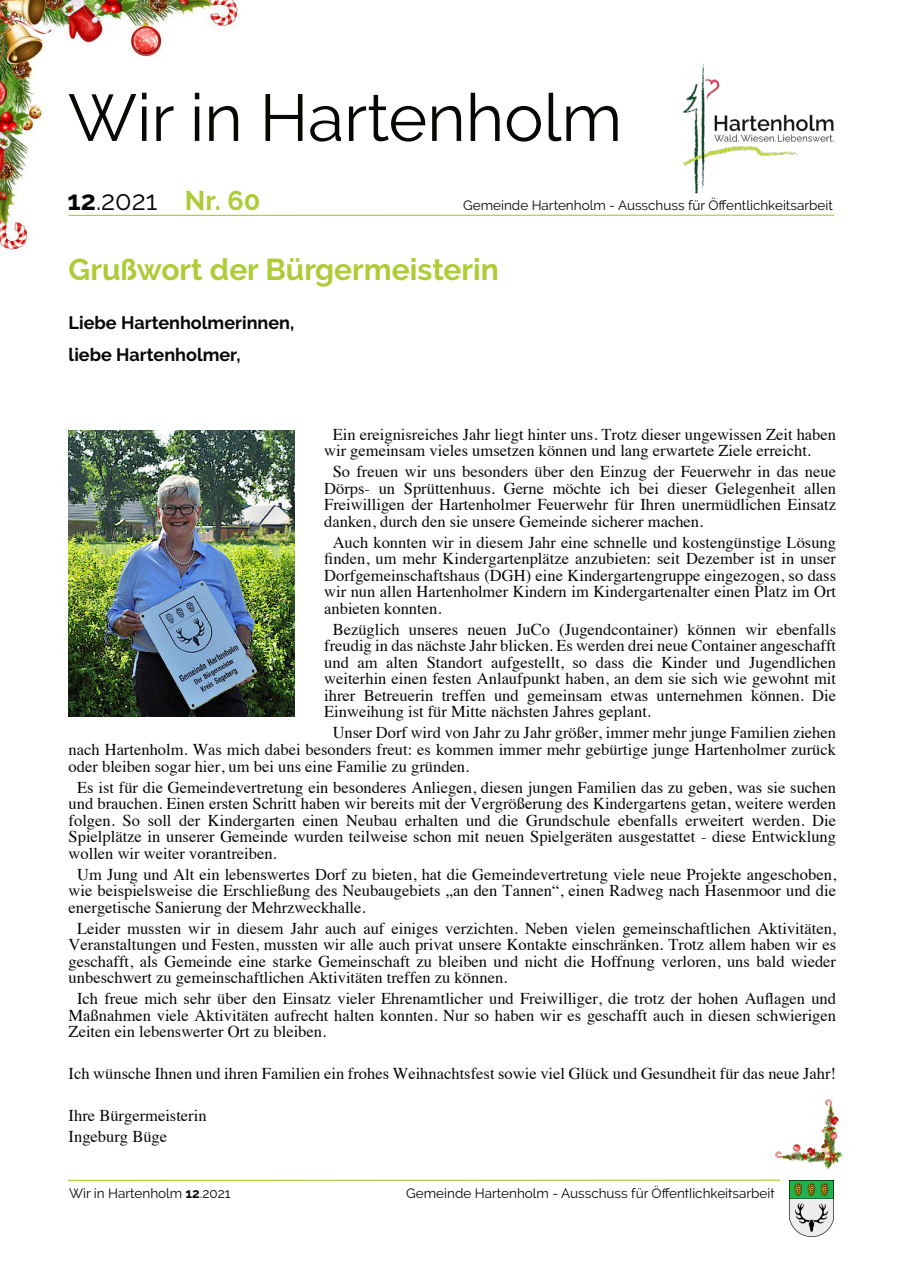
<style>
.page{position:relative;width:902px;height:1272px;background:#fff}
.page>*{position:absolute;margin:0;border:0;box-sizing:border-box;transform-origin:0 0}
.t1{font:66px "Raleway";color:#080704}
.t2{font:700 30px "Raleway";color:#adcc37}
.t3{font:27px "Raleway";color:#080704}
.t4{font:700 18px/31.3px "Raleway";color:#080704}
.t5{font:16.5px/16.5px "Times";color:#080704;text-align:justify}
.t6{font:13.5px "Raleway";color:#080704}
.s1{font-weight:700}
.s2{font-weight:700;color:#adcc37}
</style>
<div class="page">
<img style="left:0;top:0;width:239px;height:255px">
<img style="left:775px;top:1099px;width:68px;height:71px">
<img style="left:789px;top:1180px;width:44px;height:56px">
<hr style="left:68px;top:214px;width:766px;height:2px;background:#b5ca3b">
<img style="left:682px;top:63px;width:152px;height:131px">
<hr style="left:68px;top:1179px;width:711px;height:1px;background:#b5ca3b">
<img style="left:69px;top:430px;width:225px;height:286px">
<h1 class="t1" style="left:68px;top:79px;width:555px">Wir in Hartenholm</h1>
<h3 class="t3" style="left:67px;top:184px;width:194px"><span class="s1">12</span>.2021 <span class="s2">Nr. 60</span></h3>
<p class="t6" style="left:463px;top:197px;width:371px">Gemeinde Hartenholm - Ausschuss für Öffentlichkeitsarbeit</p>
<h2 class="t2" style="left:69px;top:252px;width:432px">Grußwort der Bürgermeisterin</h2>
<p class="t4" style="left:69px;top:307px;width:227px">Liebe Hartenholmerinnen, liebe Hartenholmer,</p>
<p class="t5" style="left:324px;top:427px;width:513px;text-indent:9px">Ein ereignisreiches Jahr liegt hinter uns. Trotz dieser ungewissen Zeit haben wir gemeinsam vieles umsetzen können und lang erwartete Ziele erreicht.</p>
<p class="t5" style="left:324px;top:465px;width:513px;text-indent:9px">So freuen wir uns besonders über den Einzug der Feuerwehr in das neue Dörps- un Sprüttenhuus. Gerne möchte ich bei dieser Gelegenheit allen Freiwilligen der Hartenholmer Feuerwehr für Ihren unermüdlichen Einsatz danken, durch den sie unsere Gemeinde sicherer machen.</p>
<p class="t5" style="left:324px;top:535px;width:513px;text-indent:9px">Auch konnten wir in diesem Jahr eine schnelle und kostengünstige Lösung finden, um mehr Kindergartenplätze anzubieten: seit Dezember ist in unser Dorfgemeinschaftshaus (DGH) eine Kindergartengruppe eingezogen, so dass wir nun allen Hartenholmer Kindern im Kindergartenalter einen Platz im Ort anbieten konnten.</p>
<p class="t5" style="left:324px;top:622px;width:513px;text-indent:9px">Bezüglich unseres neuen JuCo (Jugendcontainer) können wir ebenfalls freudig in das nächste Jahr blicken. Es werden drei neue Container angeschafft und am alten Standort aufgestellt, so dass die Kinder und Jugendlichen weiterhin einen festen Anlaufpunkt haben, an dem sie sich wie gewohnt mit ihrer Betreuerin treffen und gemeinsam etwas unternehmen können. Die Einweihung ist für Mitte nächsten Jahres geplant.</p>
<p class="t5" style="left:69px;top:726px;width:769px;text-indent:264px">Unser Dorf wird von Jahr zu Jahr größer, immer mehr junge Familien ziehen nach Hartenholm. Was mich dabei besonders freut: es kommen immer mehr gebürtige junge Hartenholmer zurück oder bleiben sogar hier, um bei uns eine Familie zu gründen.</p>
<p class="t5" style="left:69px;top:780px;width:769px;text-indent:9px">Es ist für die Gemeindevertretung ein besonderes Anliegen, diesen jungen Familien das zu geben, was sie suchen und brauchen. Einen ersten Schritt haben wir bereits mit der Vergrößerung des Kindergartens getan, weitere werden folgen. So soll der Kindergarten einen Neubau erhalten und die Grundschule ebenfalls erweitert werden. Die Spielplätze in unserer Gemeinde wurden teilweise schon mit neuen Spielgeräten ausgestattet - diese Entwicklung wollen wir weiter vorantreiben.</p>
<p class="t5" style="left:69px;top:867px;width:769px;text-indent:9px">Um Jung und Alt ein lebenswertes Dorf zu bieten, hat die Gemeindevertretung viele neue Projekte angeschoben, wie beispielsweise die Erschließung des Neubaugebiets „an den Tannen“, einen Radweg nach Hasenmoor und die energetische Sanierung der Mehrzweckhalle.</p>
<p class="t5" style="left:69px;top:921px;width:769px;text-indent:9px">Leider mussten wir in diesem Jahr auch auf einiges verzichten. Neben vielen gemeinschaftlichen Aktivitäten, Veranstaltungen und Festen, mussten wir alle auch privat unsere Kontakte einschränken. Trotz allem haben wir es geschafft, als Gemeinde eine starke Gemeinschaft zu bleiben und nicht die Hoffnung verloren, uns bald wieder unbeschwert zu gemeinschaftlichen Aktivitäten treffen zu können.</p>
<p class="t5" style="left:69px;top:991px;width:768px;text-indent:9px">Ich freue mich sehr über den Einsatz vieler Ehrenamtlicher und Freiwilliger, die trotz der hohen Auflagen und Maßnahmen viele Aktivitäten aufrecht halten konnten. Nur so haben wir es geschafft auch in diesen schwierigen Zeiten ein lebenswerter Ort zu bleiben.</p>
<p class="t5" style="left:69px;top:1066px;width:769px">Ich wünsche Ihnen und ihren Familien ein frohes Weihnachtsfest sowie viel Glück und Gesundheit für das neue Jahr!</p>
<p class="t5" style="left:69px;top:1106px;width:139px;line-height:21px">Ihre Bürgermeisterin<br>Ingeburg Büge</p>
<p class="t6" style="left:69px;top:1185px;width:163px">Wir in Hartenholm <span class="s1">12</span>.2021</p>
<p class="t6" style="left:406px;top:1185px;width:370px">Gemeinde Hartenholm - Ausschuss für Öffentlichkeitsarbeit</p>
</div>
